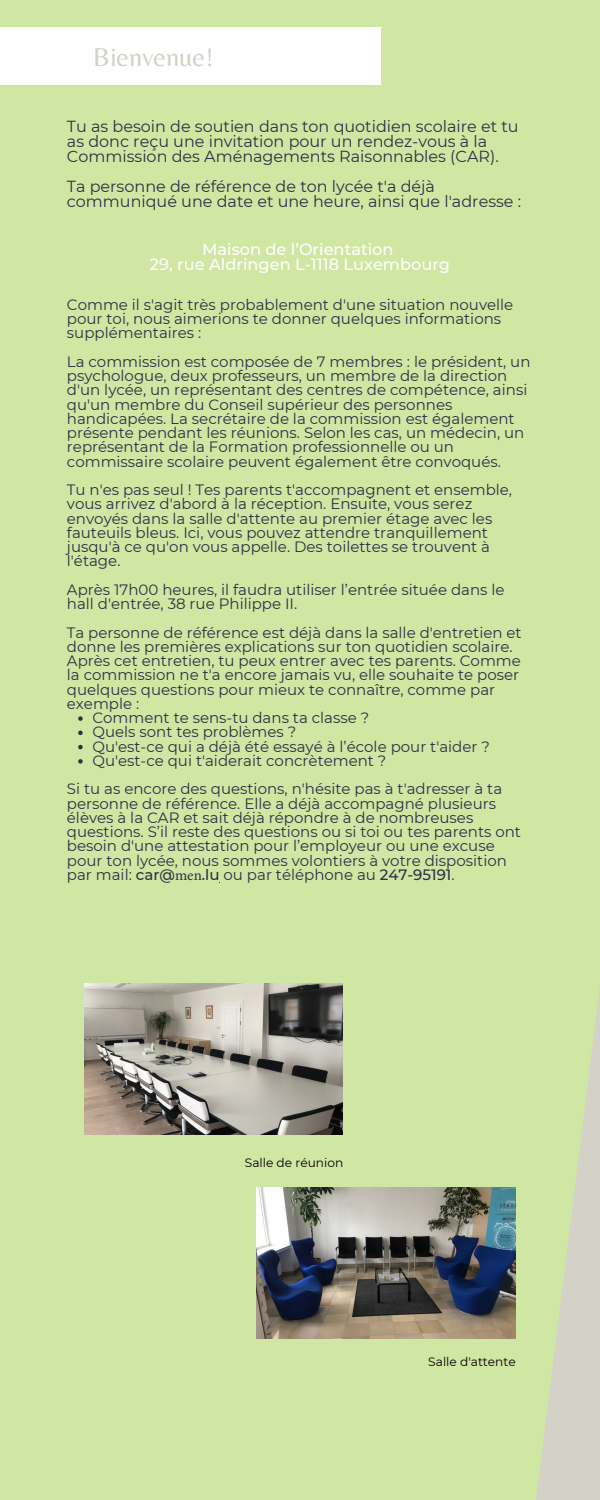
<style>
.page{position:relative;width:600px;height:1500px;background:#d0e6a3}
.page>*{position:absolute;margin:0;border:0;box-sizing:border-box;transform-origin:0 0}
.t1{font:26.8px "Belleza";color:#d4d1c9}
.t2{font:500 16.2px/15px "Montserrat";color:#fff;text-align:center}
.t3{font:16px/15px "Montserrat";color:#2c3045}
.t4{font:15px/14.2px "Montserrat";color:#2c3045}
.t5{font:12.2px "Montserrat";color:#000}
.s1{font-weight:500}
.s2{font-family:"Minion Pro"}
</style>
<div class="page">
<svg style="left:536px;top:988px;width:64px;height:512px"></svg>
<div style="left:0;top:28px;width:380px;height:57px;background:#fff"></div>
<img style="left:84px;top:983px;width:259px;height:151px">
<svg style="left:78px;top:716px;width:5px;height:5px"></svg>
<svg style="left:78px;top:731px;width:5px;height:4px"></svg>
<svg style="left:78px;top:745px;width:5px;height:4px"></svg>
<svg style="left:78px;top:759px;width:5px;height:5px"></svg>
<img style="left:257px;top:1188px;width:258px;height:150px">
<h1 class="t1" style="left:93px;top:41px;width:122px">Bienvenue!</h1>
<p class="t3" style="left:67px;top:119px;width:453px">Tu as besoin de soutien dans ton quotidien scolaire et tu as donc reçu une invitation pour un rendez-vous à la<br>Commission des Aménagements Raisonnables (CAR).</p>
<p class="t3" style="left:67px;top:179px;width:456px">Ta personne de référence de ton lycée t'a déjà communiqué une date et une heure, ainsi que l'adresse :</p>
<p class="t2" style="left:150px;top:241px;width:302px">Maison de l’Orientation<br>29, rue Aldringen L-1118 Luxembourg</p>
<p class="t4" style="left:67px;top:297px;width:448px">Comme il s'agit très probablement d'une situation nouvelle pour toi, nous aimerions te donner quelques informations supplémentaires :</p>
<p class="t4" style="left:67px;top:354px;width:465px">La commission est composée de 7 membres : le président, un psychologue, deux professeurs, un membre de la direction d'un lycée, un représentant des centres de compétence, ainsi qu'un membre du Conseil supérieur des personnes handicapées. La secrétaire de la commission est également présente pendant les réunions. Selon les cas, un médecin, un représentant de la Formation professionnelle ou un commissaire scolaire peuvent également être convoqués.</p>
<p class="t4" style="left:67px;top:483px;width:447px">Tu n'es pas seul ! Tes parents t'accompagnent et ensemble, vous arrivez d'abord à la réception. Ensuite, vous serez envoyés dans la salle d'attente au premier étage avec les fauteuils bleus. Ici, vous pouvez attendre tranquillement jusqu'à ce qu'on vous appelle. Des toilettes se trouvent à l'étage.</p>
<p class="t4" style="left:67px;top:582px;width:439px">Après 17h00 heures, il faudra utiliser l’entrée située dans le hall d'entrée, 38 rue Philippe II.</p>
<p class="t4" style="left:67px;top:625px;width:456px">Ta personne de référence est déjà dans la salle d'entretien et donne les premières explications sur ton quotidien scolaire.<br>Après cet entretien, tu peux entrer avec tes parents. Comme la commission ne t'a encore jamais vu, elle souhaite te poser quelques questions pour mieux te connaître, comme par exemple :</p>
<p class="t4" style="left:92px;top:711px;width:399px">Comment te sens-tu dans ta classe ?<br>Quels sont tes problèmes ?<br>Qu'est-ce qui a déjà été essayé à l’école pour t'aider ?<br>Qu'est-ce qui t'aiderait concrètement ?</p>
<p class="t4" style="left:67px;top:782px;width:456px">Si tu as encore des questions, n'hésite pas à t'adresser à ta personne de référence. Elle a déjà accompagné plusieurs élèves à la CAR et sait déjà répondre à de nombreuses questions. S’il reste des questions ou si toi ou tes parents ont besoin d'une attestation pour l’employeur ou une excuse pour ton lycée, nous sommes volontiers à votre disposition par mail: <span class="s1">car@</span><span class="s2">men</span><span class="s1">.lu</span> ou par téléphone au <span class="s1">247-95191</span>.</p>
<p class="t5" style="left:245px;top:1155px;width:100px">Salle de réunion</p>
<p class="t5" style="left:428px;top:1354px;width:89px">Salle d'attente</p>
</div>
